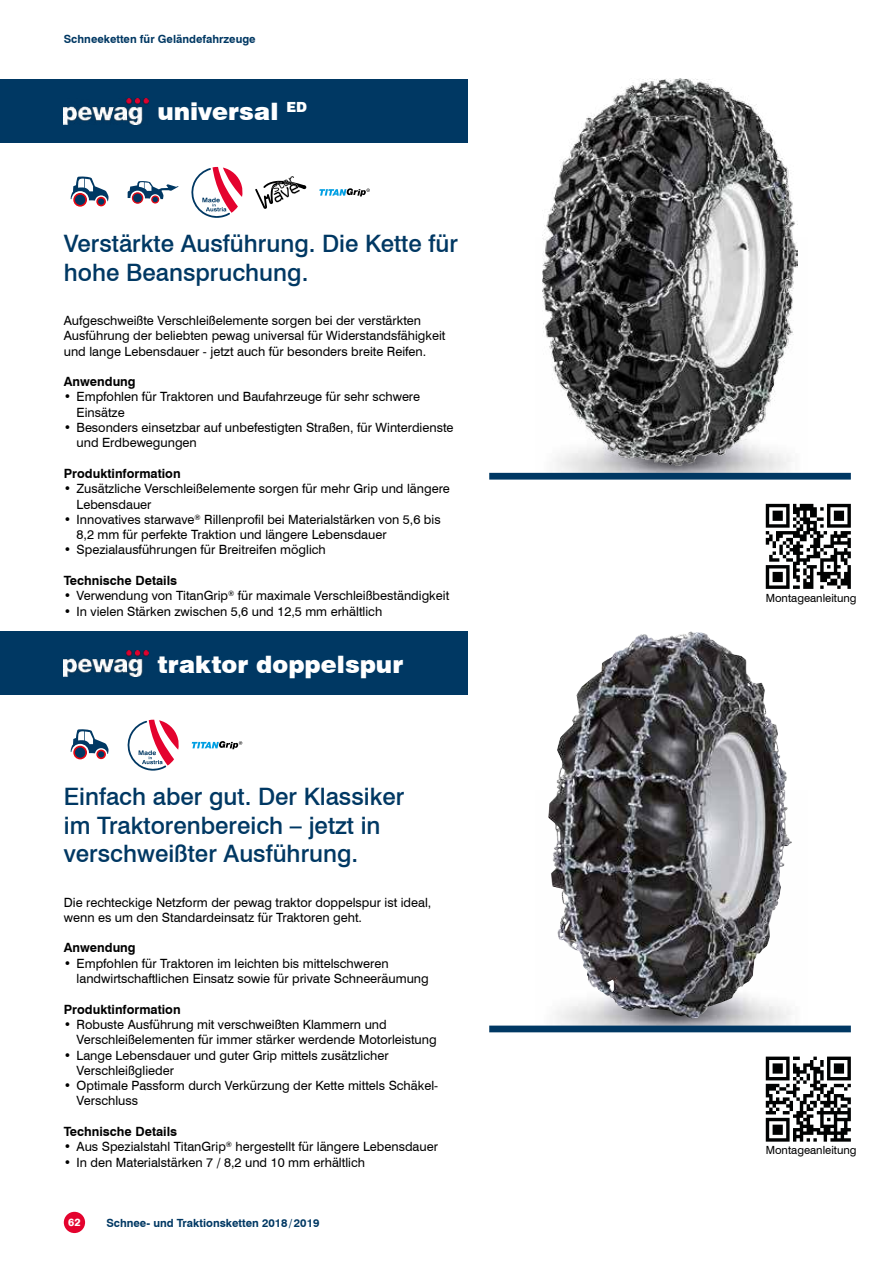
<style>
.page{position:relative;width:893px;height:1263px;background:#fff}
.page>*{position:absolute;margin:0;border:0;box-sizing:border-box;transform-origin:0 0}
.t1{font:500 24px/28.8px "Swiss 721 BT";color:#003863}
.t2{font:900 24px "Swiss 721 BT";color:#fff}
.t3{font:12.75px/15.3px "Swiss 721 BT";color:#000}
.t4{font:700 12.75px "Swiss 721 BT";color:#000}
.t5{font:700 11.25px "Swiss 721 BT";color:#003863}
.t6{font:11.25px "Swiss 721 BT";color:#000}
.t7{font:800 10.5px "Swiss 721 BT";color:#fff}
</style>
<div class="page">
<div style="left:64px;top:1212px;width:21px;height:21px;background:#e4032e;border-radius:50%"></div>
<img style="left:536px;top:250px;width:271px;height:223px">
<img style="left:542px;top:79px;width:255px;height:387px">
<div style="left:489px;top:473px;width:361px;height:7px;background:#003863"></div>
<svg style="left:71px;top:177px;width:37px;height:30px"></svg>
<svg style="left:128px;top:181px;width:51px;height:23px"></svg>
<svg style="left:191px;top:167px;width:51px;height:51px"></svg>
<svg style="left:255px;top:176px;width:51px;height:33px"></svg>
<svg style="left:319px;top:188px;width:51px;height:9px"></svg>
<svg style="left:765px;top:504px;width:85px;height:85px"></svg>
<div style="left:0;top:79px;width:468px;height:63px;background:#003863"></div>
<img style="left:64px;top:98px;width:85px;height:26px">
<img style="left:536px;top:791px;width:271px;height:235px">
<img style="left:548px;top:632px;width:142px;height:296px">
<div style="left:489px;top:1026px;width:361px;height:6px;background:#003863"></div>
<svg style="left:71px;top:729px;width:37px;height:30px"></svg>
<svg style="left:128px;top:720px;width:51px;height:51px"></svg>
<svg style="left:191px;top:741px;width:51px;height:8px"></svg>
<svg style="left:765px;top:1057px;width:85px;height:85px"></svg>
<div style="left:0;top:631px;width:468px;height:64px;background:#003863"></div>
<img style="left:64px;top:651px;width:85px;height:26px">
<p class="t5" style="left:64px;top:32px;width:193px">Schneeketten für Geländefahrzeuge</p>
<h1 class="t2" style="left:157px;top:97px;width:151px">universal <sup>ED</sup></h1>
<h1 class="t1" style="left:64px;top:229px;width:395px">Verstärkte Ausführung. Die Kette für hohe Beanspruchung.</h1>
<p class="t3" style="left:64px;top:313px;width:383px">Aufgeschweißte Verschleißelemente sorgen bei der verstärkten<br>Ausführung der beliebten pewag universal für Widerstandsfähigkeit und lange Lebensdauer - jetzt auch für besonders breite Reifen.</p>
<p class="t4" style="left:64px;top:374px;width:73px">Anwendung</p>
<p class="t3" style="left:77px;top:389px;width:345px;text-indent:-13px">• Empfohlen für Traktoren und Baufahrzeuge für sehr schwere<br>Einsätze</p>
<p class="t3" style="left:77px;top:420px;width:378px;text-indent:-13px">• Besonders einsetzbar auf unbefestigten Straßen, für Winterdienste und Erdbewegungen</p>
<p class="t4" style="left:64px;top:466px;width:118px">Produktinformation</p>
<p class="t3" style="left:77px;top:481px;width:375px;text-indent:-13px">• Zusätzliche Verschleißelemente sorgen für mehr Grip und längere<br>Lebensdauer</p>
<p class="t3" style="left:77px;top:512px;width:365px;text-indent:-13px">• Innovatives starwave<sup>®</sup> Rillenprofil bei Materialstärken von 5,6 bis<br>8,2 mm für perfekte Traktion und längere Lebensdauer</p>
<p class="t3" style="left:64px;top:542px;width:263px">• Spezialausführungen für Breitreifen möglich</p>
<p class="t4" style="left:64px;top:573px;width:115px">Technische Details</p>
<p class="t3" style="left:64px;top:588px;width:387px">• Verwendung von TitanGrip<sup>®</sup> für maximale Verschleißbeständigkeit</p>
<p class="t3" style="left:64px;top:603px;width:320px">• In vielen Stärken zwischen 5,6 und 12,5 mm erhältlich</p>
<h1 class="t2" style="left:157px;top:650px;width:247px">traktor doppelspur</h1>
<h1 class="t1" style="left:64px;top:782px;width:342px">Einfach aber gut. Der Klassiker im Traktorenbereich – jetzt in verschweißter Ausführung.</h1>
<p class="t3" style="left:64px;top:894px;width:369px">Die rechteckige Netzform der pewag traktor doppelspur ist ideal, wenn es um den Standardeinsatz für Traktoren geht.</p>
<p class="t4" style="left:64px;top:940px;width:73px">Anwendung</p>
<p class="t3" style="left:77px;top:955px;width:354px;text-indent:-13px">• Empfohlen für Traktoren im leichten bis mittelschweren landwirtschaftlichen Einsatz sowie für private Schneeräumung</p>
<p class="t4" style="left:64px;top:1001px;width:118px">Produktinformation</p>
<p class="t3" style="left:77px;top:1017px;width:361px;text-indent:-13px">• Robuste Ausführung mit verschweißten Klammern und<br>Verschleißelementen für immer stärker werdende Motorleistung</p>
<p class="t3" style="left:77px;top:1047px;width:313px;text-indent:-13px">• Lange Lebensdauer und guter Grip mittels zusätzlicher<br>Verschleißglieder</p>
<p class="t3" style="left:77px;top:1078px;width:363px;text-indent:-13px">• Optimale Passform durch Verkürzung der Kette mittels Schäkel-<br>Verschluss</p>
<p class="t4" style="left:64px;top:1124px;width:115px">Technische Details</p>
<p class="t3" style="left:64px;top:1139px;width:376px">• Aus Spezialstahl TitanGrip<sup>®</sup> hergestellt für längere Lebensdauer</p>
<p class="t3" style="left:64px;top:1154px;width:303px">• In den Materialstärken 7 / 8,2 und 10 mm erhältlich</p>
<p class="t7" style="left:68px;top:1216px;width:14px">62</p>
<p class="t5" style="left:106px;top:1216px;width:214px">Schnee- und Traktionsketten 2018/2019</p>
<p class="t6" style="left:765px;top:591px;width:92px">Montageanleitung</p>
<p class="t6" style="left:765px;top:1144px;width:92px">Montageanleitung</p>
</div>
